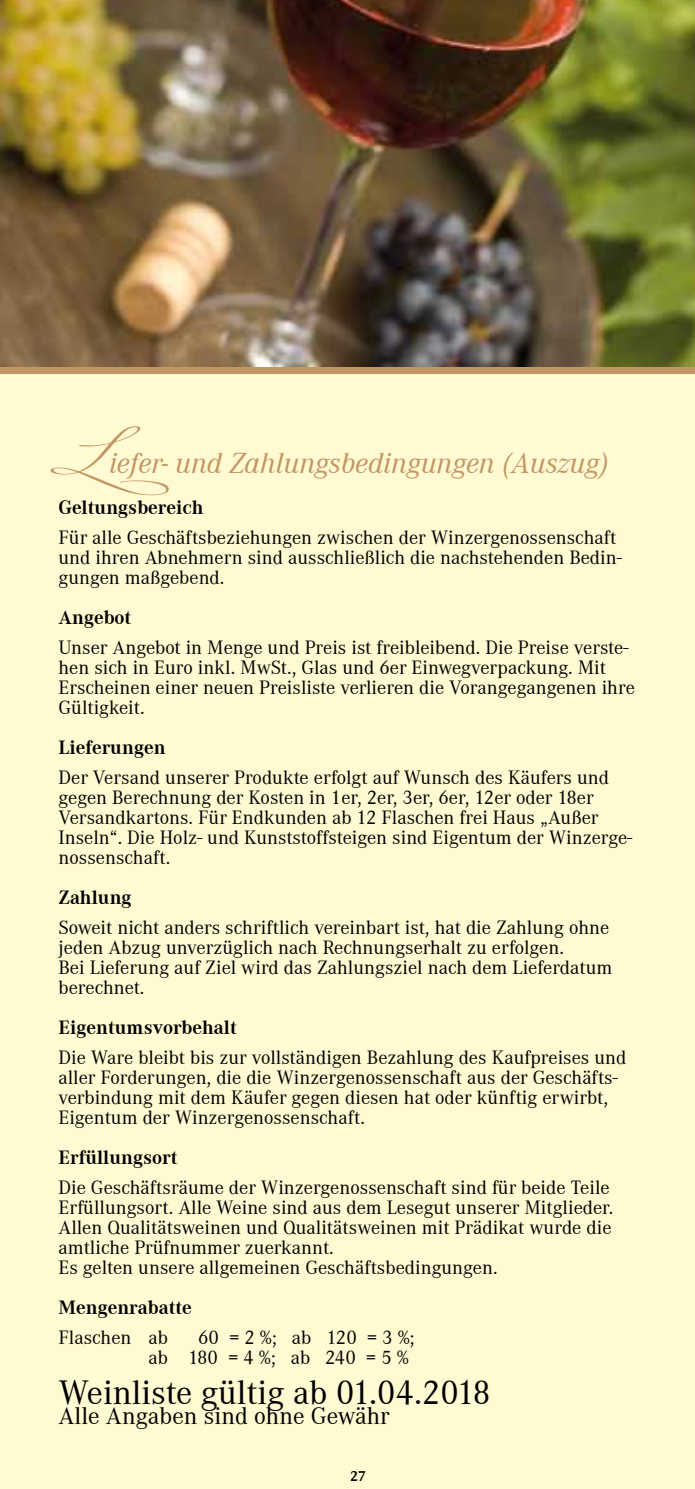
<style>
.page{position:relative;width:695px;height:1489px;background:#fff}
.page>*{position:absolute;margin:0;border:0;box-sizing:border-box;transform-origin:0 0}
.t1{font:35px "Corporate A";color:#000}
.t2{font:30px "Corpo A Italic";color:#c39666}
.t3{font:25px "Corporate A";color:#000}
.t4{font:20px/20px "Corporate A";color:#000}
.t5{font:20px "Corpo A Bold";color:#000}
.t6{font:15px "Corpo A Bold";color:#000}
.s1{font-family:"Miss Le Gatees";font-size:60px}
</style>
<div class="page">
<hr style="left:0;top:0;width:4px;height:1488px;background:#fffad1">
<div style="left:1px;top:0;width:693px;height:1488px;background:#fffad1"></div>
<div style="left:0;top:366px;width:694px;height:7px;background:#c39666"></div>
<img style="left:0;top:0;width:694px;height:366px">
<h2 class="t2" style="left:58px;top:446px;width:551px"><span class="s1">L</span>iefer- und Zahlungsbedingungen (Auszug)</h2>
<p class="t5" style="left:58px;top:496px;width:146px">Geltungsbereich</p>
<p class="t4" style="left:58px;top:527px;width:565px">Für alle Geschäftsbeziehungen zwischen der Winzergenossenschaft und ihren Abnehmern sind ausschließlich die nachstehenden Bedin&shy;gungen maßgebend.</p>
<p class="t5" style="left:58px;top:606px;width:74px">Angebot</p>
<p class="t4" style="left:58px;top:637px;width:578px">Unser Angebot in Menge und Preis ist freibleibend. Die Preise verste&shy;hen sich in Euro inkl. MwSt., Glas und 6er Einwegverpackung. Mit Erscheinen einer neuen Preisliste verlieren die Vorangegangenen ihre Gültigkeit.</p>
<p class="t5" style="left:58px;top:736px;width:109px">Lieferungen</p>
<p class="t4" style="left:58px;top:767px;width:575px">Der Versand unserer Produkte erfolgt auf Wunsch des Käufers und gegen Berechnung der Kosten in 1er, 2er, 3er, 6er, 12er oder 18er Versandkartons. Für Endkunden ab 12 Flaschen frei Haus „Außer Inseln“. Die Holz- und Kunststoffsteigen sind Eigentum der Winzerge&shy;nossenschaft.</p>
<p class="t5" style="left:58px;top:886px;width:75px">Zahlung</p>
<p class="t4" style="left:58px;top:917px;width:555px">Soweit nicht anders schriftlich vereinbart ist, hat die Zahlung ohne jeden Abzug unverzüglich nach Rechnungserhalt zu erfolgen.<br>Bei Lieferung auf Ziel wird das Zahlungsziel nach dem Lieferdatum berechnet.</p>
<p class="t5" style="left:58px;top:1016px;width:180px">Eigentumsvorbehalt</p>
<p class="t4" style="left:58px;top:1047px;width:569px">Die Ware bleibt bis zur vollständigen Bezahlung des Kaufpreises und aller Forderungen, die die Winzergenossenschaft aus der Geschäfts&shy;verbindung mit dem Käufer gegen diesen hat oder künftig erwirbt, Eigentum der Winzergenossenschaft.</p>
<p class="t5" style="left:58px;top:1146px;width:121px">Erfüllungsort</p>
<p class="t4" style="left:58px;top:1177px;width:556px">Die Geschäftsräume der Winzergenossenschaft sind für beide Teile Erfüllungsort. Alle Weine sind aus dem Lesegut unserer Mitglieder.<br>Allen Qualitätsweinen und Qualitätsweinen mit Prädikat wurde die amtliche Prüfnummer zuerkannt.<br>Es gelten unsere allgemeinen Geschäftsbedingungen.</p>
<p class="t5" style="left:58px;top:1296px;width:135px">Mengenrabatte</p>
<p class="t4" style="left:58px;top:1327px;width:111px">Flaschen ab</p>
<p class="t4" style="left:148px;top:1327px;width:267px;text-align:right">60 = 2 %; ab 120 = 3 %;<br>ab 180 = 4 %; ab 240 = 5 %</p>
<h1 class="t1" style="left:58px;top:1372px;width:434px">Weinliste gültig ab 01.04.2018</h1>
<p class="t3" style="left:58px;top:1401px;width:332px">Alle Angaben sind ohne Gewähr</p>
<p class="t6" style="left:350px;top:1467px;width:18px">27</p>
</div>
